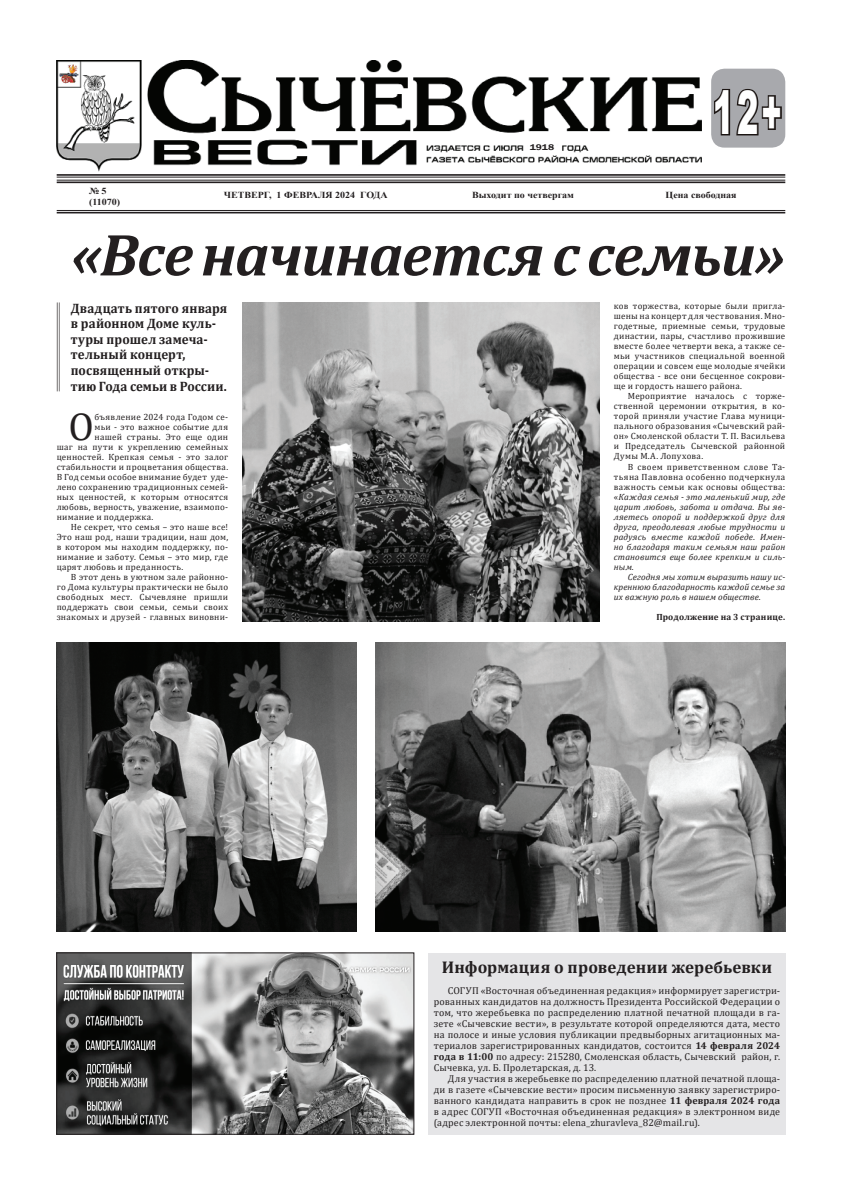
<style>
.page{position:relative;width:842px;height:1191px;background:#fff}
.page>*{position:absolute;margin:0;border:0;box-sizing:border-box;transform-origin:0 0}
.t1{font:italic 700 60px "Cambria";letter-spacing:-.02em;color:#231f20}
.t2{font:900 59.8px "Arial";color:#fff;scale:.54 1}
.t3{font:39px "Cambria";color:#231f20}
.t4{font:700 17px "Cambria";letter-spacing:.005em;color:#231f20}
.t5{font:700 13.6px/15.6px "Cambria";letter-spacing:.01em;color:#231f20;scale:.95 1}
.t6{font:10px/11px "Cambria";letter-spacing:.015em;color:#231f20;text-align:justify}
.t7{font:700 9.2px/11.1px "Times New Roman";color:#231f20;scale:1.09 1}
.t8{font:9px/10px "Cambria";letter-spacing:.03em;color:#231f20;text-align:justify}
.t9{font:italic 9px/10px "Cambria";letter-spacing:.02em;color:#231f20;text-align:justify}
.t10{font:700 9px "Cambria";letter-spacing:.025em;color:#231f20}
.t11{font:600 8.4px "Franklin Gothic";color:#231f20;scale:1.24 1}
.s1{font-style:normal}
.s2{font-weight:700}
</style>
<div class="page">
<hr style="left:57px;top:180px;width:728px;height:1px;background:#231f20">
<hr style="left:57px;top:181px;width:728px;height:2px;background:#231f20">
<hr style="left:57px;top:174px;width:728px;height:2px;background:#231f20">
<hr style="left:57px;top:177px;width:728px;height:1px;background:#231f20">
<hr style="left:57px;top:210px;width:728px;height:1px;background:#231f20">
<hr style="left:57px;top:212px;width:728px;height:1px;background:#231f20">
<div style="left:711px;top:69px;width:74px;height:79px;background:#a8a9ad;border-radius:13px"></div>
<svg style="left:714px;top:89px;width:68px;height:47px"></svg>
<img style="left:57px;top:60px;width:644px;height:112px">
<div style="left:428px;top:953px;width:357px;height:181px;background:#e5e5e7"></div>
<img style="left:58px;top:954px;width:354px;height:178px">
<div style="left:56px;top:952px;width:358px;height:182px;border:1px solid #231f20"></div>
<img style="left:57px;top:642px;width:300px;height:289px">
<img style="left:242px;top:302px;width:358px;height:320px">
<img style="left:376px;top:642px;width:409px;height:289px">
<hr style="left:57px;top:302px;width:1px;height:89px;background:#231f20">
<hr style="left:59px;top:302px;width:1px;height:89px;background:#231f20">
<p class="t11" style="left:530px;top:142px;width:21px">1918</p>
<h2 class="t2" style="left:713px;top:69px;width:130px">12+</h2>
<p class="t7" style="left:89px;top:185px;width:30px">№ 5 (11070)</p>
<p class="t7" style="left:224px;top:189px;width:152px">ЧЕТВЕРГ, 1 ФЕВРАЛЯ 2024 ГОДА</p>
<p class="t7" style="left:472px;top:189px;width:95px">Выходит по четвергам</p>
<p class="t7" style="left:666px;top:189px;width:67px">Цена свободная</p>
<h1 class="t1" style="left:71px;top:213px;width:716px">«Все начинаетсяс семьи»</h1>
<h3 class="t5" style="left:71px;top:300px;width:166px">Двадцать пятого января в районном Доме куль&shy;туры прошел замеча&shy;тельный концерт, посвященный откры&shy;тию Года семьи в России.</h3>
<h3 class="t3" style="left:69px;top:404px;width:27px">О</h3>
<p class="t8" style="left:94px;top:412px;width:135px">бъявление 2024 года Годом се-</p>
<p class="t8" style="left:94px;top:422px;width:135px">мьи - это важное событие для</p>
<p class="t8" style="left:94px;top:432px;width:135px">нашей страны. Это еще один</p>
<p class="t8" style="left:57px;top:442px;width:173px">шаг на пути к укреплению семейных</p>
<p class="t8" style="left:57px;top:452px;width:173px">ценностей. Крепкая семья - это залог</p>
<p class="t8" style="left:57px;top:462px;width:173px">стабильности и процветания общества.</p>
<p class="t8" style="left:57px;top:472px;width:173px">В Год семьи особое внимание будет уде-</p>
<p class="t8" style="left:57px;top:482px;width:173px">лено сохранению традиционных семей-</p>
<p class="t8" style="left:57px;top:492px;width:173px">ных ценностей, к которым относятся</p>
<p class="t8" style="left:57px;top:502px;width:173px">любовь, верность, уважение, взаимопо-</p>
<p class="t8" style="left:57px;top:512px;width:98px">нимание и поддержка.</p>
<p class="t8" style="left:71px;top:522px;width:159px">Не секрет, что семья – это наше все!</p>
<p class="t8" style="left:57px;top:532px;width:173px">Это наш род, наши традиции, наш дом,</p>
<p class="t8" style="left:57px;top:542px;width:173px">в котором мы находим поддержку, по-</p>
<p class="t8" style="left:57px;top:552px;width:173px">нимание и заботу. Семья – это мир, где</p>
<p class="t8" style="left:57px;top:562px;width:128px">царят любовь и преданность.</p>
<p class="t8" style="left:71px;top:572px;width:159px">В этот день в уютном зале районно-</p>
<p class="t8" style="left:57px;top:582px;width:173px">го Дома культуры практически не было</p>
<p class="t8" style="left:57px;top:592px;width:173px">свободных мест. Сычевляне пришли</p>
<p class="t8" style="left:57px;top:602px;width:173px">поддержать свои семьи, семьи своих</p>
<p class="t8" style="left:57px;top:612px;width:173px">знакомых и друзей - главных виновни-</p>
<p class="t8" style="left:614px;top:301px;width:173px">ков торжества, которые были пригла&shy;шены на концерт для чествования. Мно&shy;годетные, приемные семьи, трудовые династии, пары, счастливо прожившие вместе более четверти века, а также се&shy;мьи участников специальной военной операции и совсем еще молодые ячейки общества - все они бесценное сокрови&shy;ще и гордость нашего района.</p>
<p class="t8" style="left:614px;top:391px;width:173px;text-indent:14px">Мероприятие началось с торже&shy;ственной церемонии открытия, в ко&shy;торой приняли участие Глава муници&shy;пального образования «Сычевский рай&shy;он» Смоленской области Т. П. Васильева и Председатель Сычевской районной Думы М.А. Лопухова.</p>
<p class="t9" style="left:614px;top:461px;width:173px;text-indent:14px"><span class="s1">В своем приветственном слове Та&shy;тьяна Павловна особенно подчеркнула важность семьи как основы общества: «</span>Каждая семья - это маленький мир, где царит любовь, забота и отдача. Вы яв&shy;ляетесь опорой и поддержкой друг для друга, преодолевая любые трудности и радуясь вместе каждой победе. Имен&shy;но благодаря таким семьям наш район становится еще более крепким и силь&shy;ным.</p>
<p class="t9" style="left:614px;top:571px;width:173px;text-indent:14px">Сегодня мы хотим выразить нашу ис&shy;креннюю благодарность каждой семье за их важную роль в нашем обществе.</p>
<p class="t10" style="left:656px;top:610px;width:130px">Продолжение на 3 странице.</p>
<h3 class="t4" style="left:442px;top:955px;width:332px">Информация о проведении жеребьевки</h3>
<p class="t6" style="left:434px;top:985px;width:348px;text-indent:14px">СОГУП «Восточная объединенная редакция» информирует зарегистри&shy;рованных кандидатов на должность Президента Российской Федерации о том, что жеребьевка по распределению платной печатной площади в га&shy;зете «Сычевские вести», в результате которой определяются дата, место на полосе и иные условия публикации предвыборных агитационных ма&shy;териалов зарегистрированных кандидатов, состоится <span class="s2">14 февраля 2024 года в 11:00</span> по адресу: 215280, Смоленская область, Сычевский район, г.<br>Сычевка, ул. Б. Пролетарская, д. 13.</p>
<p class="t6" style="left:434px;top:1073px;width:348px;text-indent:14px">Для участия в жеребьевке по распределению платной печатной площа&shy;ди в газете «Сычевские вести» просим письменную заявку зарегистриро&shy;ванного кандидата направить в срок не позднее <span class="s2">11 февраля 2024 года </span>в адрес СОГУП «Восточная объединенная редакция» в электронном виде (адрес электронной почты: elena_zhuravleva_82@mail.ru).</p>
</div>
